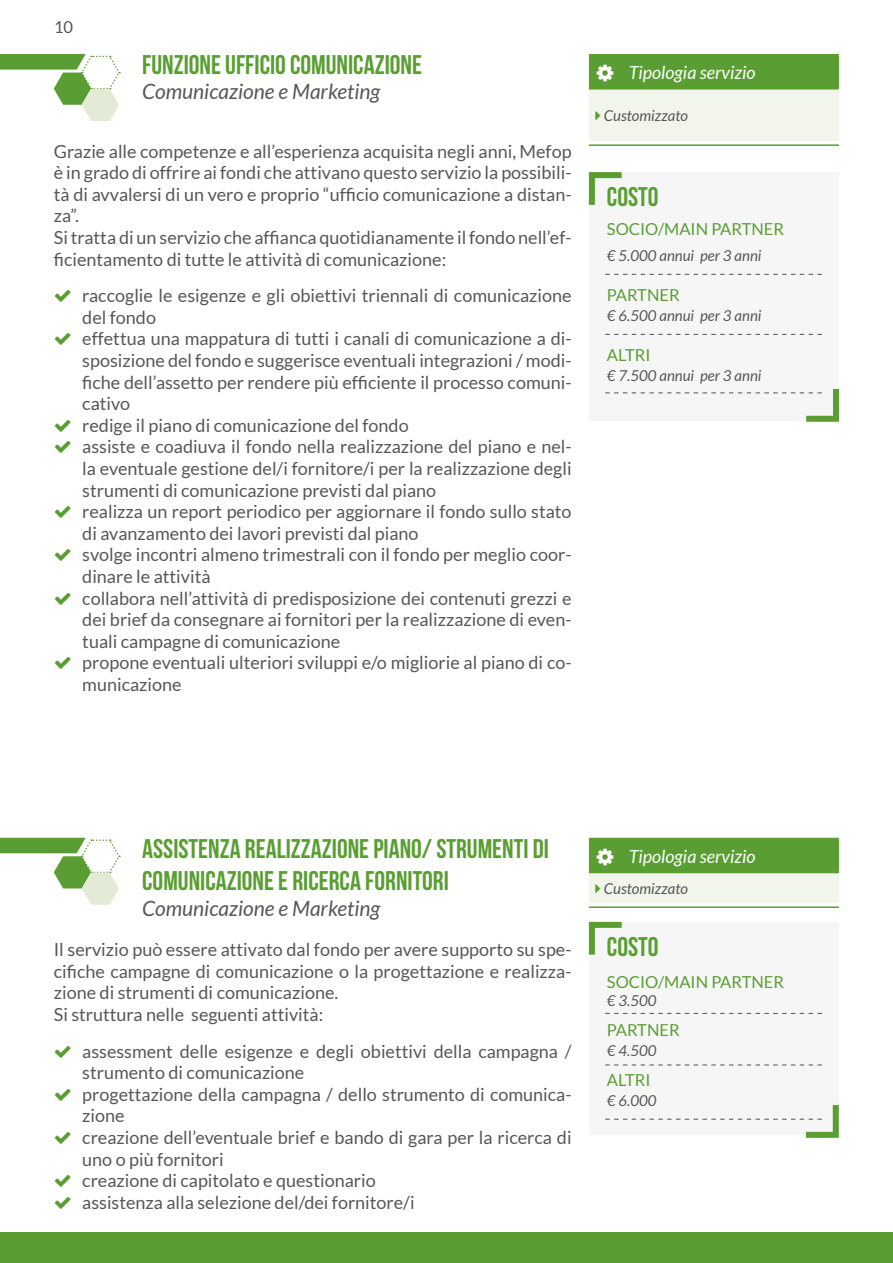
<style>
.page{position:relative;width:893px;height:1263px;background:#fff}
.page>*{position:absolute;margin:0;border:0;box-sizing:border-box;transform-origin:0 0}
.t1{font:27px/32.4px "Bebas Neue";color:#5a9e33}
.t2{font:italic 21px "Lato";color:#575756}
.t3{font:18px/21.6px "Lato";color:#575756}
.t4{font:italic 18px "Lato";color:#fff}
.t5{font:16.5px "Lato";color:#5a9e33}
.t6{font:16.5px "Lato";color:#575756}
.t7{font:italic 15px "Lato";color:#575756}
</style>
<div class="page">
<div style="left:0;top:1232px;width:893px;height:31px;background:#5a9e33"></div>
<svg style="left:0;top:838px;width:120px;height:67px"></svg>
<div style="left:590px;top:838px;width:248px;height:34px;background:#5a9e33"></div>
<div style="left:590px;top:872px;width:248px;height:31px;background:#f1f5ec"></div>
<hr style="left:589px;top:839px;width:1px;height:33px;background:#5a9e33">
<hr style="left:589px;top:838px;width:250px;height:1px;background:#5a9e33">
<hr style="left:837px;top:839px;width:2px;height:33px;background:#5a9e33">
<hr style="left:589px;top:873px;width:1px;height:30px;background:#f1f5ec">
<hr style="left:589px;top:872px;width:250px;height:1px;background:#5a9e33">
<hr style="left:837px;top:873px;width:2px;height:30px;background:#f1f5ec">
<hr style="left:589px;top:906px;width:250px;height:2px;background:#5a9e33">
<div style="left:589px;top:922px;width:250px;height:212px;background:#f6f6f6"></div>
<svg style="left:588px;top:921px;width:34px;height:34px"></svg>
<svg style="left:605px;top:1013px;width:217px;height:1px"></svg>
<svg style="left:605px;top:1064px;width:217px;height:1px"></svg>
<svg style="left:605px;top:1105px;width:234px;height:33px"></svg>
<svg style="left:0;top:54px;width:120px;height:67px"></svg>
<div style="left:590px;top:55px;width:248px;height:34px;background:#5a9e33"></div>
<div style="left:590px;top:89px;width:248px;height:52px;background:#f1f5ec"></div>
<hr style="left:589px;top:56px;width:1px;height:32px;background:#5a9e33">
<hr style="left:589px;top:54px;width:250px;height:2px;background:#5a9e33">
<hr style="left:837px;top:56px;width:2px;height:32px;background:#5a9e33">
<hr style="left:589px;top:90px;width:1px;height:51px;background:#f1f5ec">
<hr style="left:589px;top:88px;width:250px;height:2px;background:#5a9e33">
<hr style="left:837px;top:90px;width:2px;height:51px;background:#f1f5ec">
<hr style="left:589px;top:144px;width:250px;height:2px;background:#5a9e33">
<div style="left:589px;top:172px;width:250px;height:249px;background:#f6f6f6"></div>
<svg style="left:588px;top:172px;width:34px;height:33px"></svg>
<svg style="left:605px;top:274px;width:217px;height:1px"></svg>
<svg style="left:605px;top:334px;width:217px;height:1px"></svg>
<svg style="left:605px;top:389px;width:234px;height:33px"></svg>
<p class="t6" style="left:54px;top:18px;width:21px">10</p>
<h1 class="t1" style="left:142px;top:48px;width:281px">FUNZIONE UFFICIO COMUNICAZIONE</h1>
<p class="t2" style="left:142px;top:80px;width:240px">Comunicazione e Marketing</p>
<p class="t3" style="left:54px;top:140px;width:519px">Grazie alle competenze e all’esperienza acquisita negli anni, Mefop è in grado di offrire ai fondi che attivano questo servizio la possibili&shy;tà di avvalersi di un vero e proprio “ufficio comunicazione a distan&shy;za”.<br>Si tratta di un servizio che affianca quotidianamente il fondo nell’ef&shy;ficientamento di tutte le attività di comunicazione:</p>
<p class="t3" style="left:82px;top:285px;width:491px">raccoglie le esigenze e gli obiettivi triennali di comunicazione del fondo<br>effettua una mappatura di tutti i canali di comunicazione a di&shy;sposizione del fondo e suggerisce eventuali integrazioni / modi&shy;fiche dell’assetto per rendere più efficiente il processo comuni&shy;cativo<br>redige il piano di comunicazione del fondo<br>assiste e coadiuva il fondo nella realizzazione del piano e nel&shy;la eventuale gestione del/i fornitore/i per la realizzazione degli strumenti di comunicazione previsti dal piano<br>realizza un report periodico per aggiornare il fondo sullo stato di avanzamento dei lavori previsti dal piano<br>svolge incontri almeno trimestrali con il fondo per meglio coor&shy;dinare le attività<br>collabora nell’attività di predisposizione dei contenuti grezzi e dei brief da consegnare ai fornitori per la realizzazione di even&shy;tuali campagne di comunicazione<br>propone eventuali ulteriori sviluppi e/o migliorie al piano di co&shy;municazione</p>
<p class="t4" style="left:629px;top:63px;width:128px">Tipologia servizio</p>
<p class="t7" style="left:604px;top:107px;width:86px">Customizzato</p>
<h1 class="t1" style="left:607px;top:180px;width:53px">COSTO</h1>
<p class="t5" style="left:607px;top:220px;width:179px">SOCIO/MAIN PARTNER</p>
<p class="t7" style="left:607px;top:247px;width:156px">€ 5.000 annui per 3 anni</p>
<p class="t5" style="left:607px;top:286px;width:74px">PARTNER</p>
<p class="t7" style="left:607px;top:307px;width:156px">€ 6.500 annui per 3 anni</p>
<p class="t5" style="left:607px;top:346px;width:45px">ALTRI</p>
<p class="t7" style="left:607px;top:367px;width:156px">€ 7.500 annui per 3 anni</p>
<h1 class="t1" style="left:142px;top:832px;width:408px">ASSISTENZA REALIZZAZIONE PIANO/ STRUMENTI DI<br>COMUNICAZIONE E RICERCA FORNITORI</h1>
<p class="t2" style="left:142px;top:896px;width:240px">Comunicazione e Marketing</p>
<p class="t3" style="left:54px;top:939px;width:519px">Il servizio può essere attivato dal fondo per avere supporto su spe&shy;cifiche campagne di comunicazione o la progettazione e realizza&shy;zione di strumenti di comunicazione.<br>Si struttura nelle seguenti attività:</p>
<p class="t3" style="left:82px;top:1040px;width:491px">assessment delle esigenze e degli obiettivi della campagna / strumento di comunicazione<br>progettazione della campagna / dello strumento di comunica&shy;zione<br>creazione dell’eventuale brief e bando di gara per la ricerca di uno o più fornitori<br>creazione di capitolato e questionario<br>assistenza alla selezione del/dei fornitore/i</p>
<p class="t4" style="left:629px;top:846px;width:128px">Tipologia servizio</p>
<p class="t7" style="left:604px;top:880px;width:86px">Customizzato</p>
<h1 class="t1" style="left:607px;top:930px;width:53px">COSTO</h1>
<p class="t5" style="left:607px;top:972px;width:179px">SOCIO/MAIN PARTNER</p>
<p class="t5" style="left:607px;top:1021px;width:74px">PARTNER</p>
<p class="t5" style="left:607px;top:1071px;width:45px">ALTRI</p>
<p class="t7" style="left:607px;top:993px;width:51px">€ 3.500</p>
<p class="t7" style="left:607px;top:1042px;width:51px">€ 4.500</p>
<p class="t7" style="left:607px;top:1092px;width:51px">€ 6.000</p>
</div>
